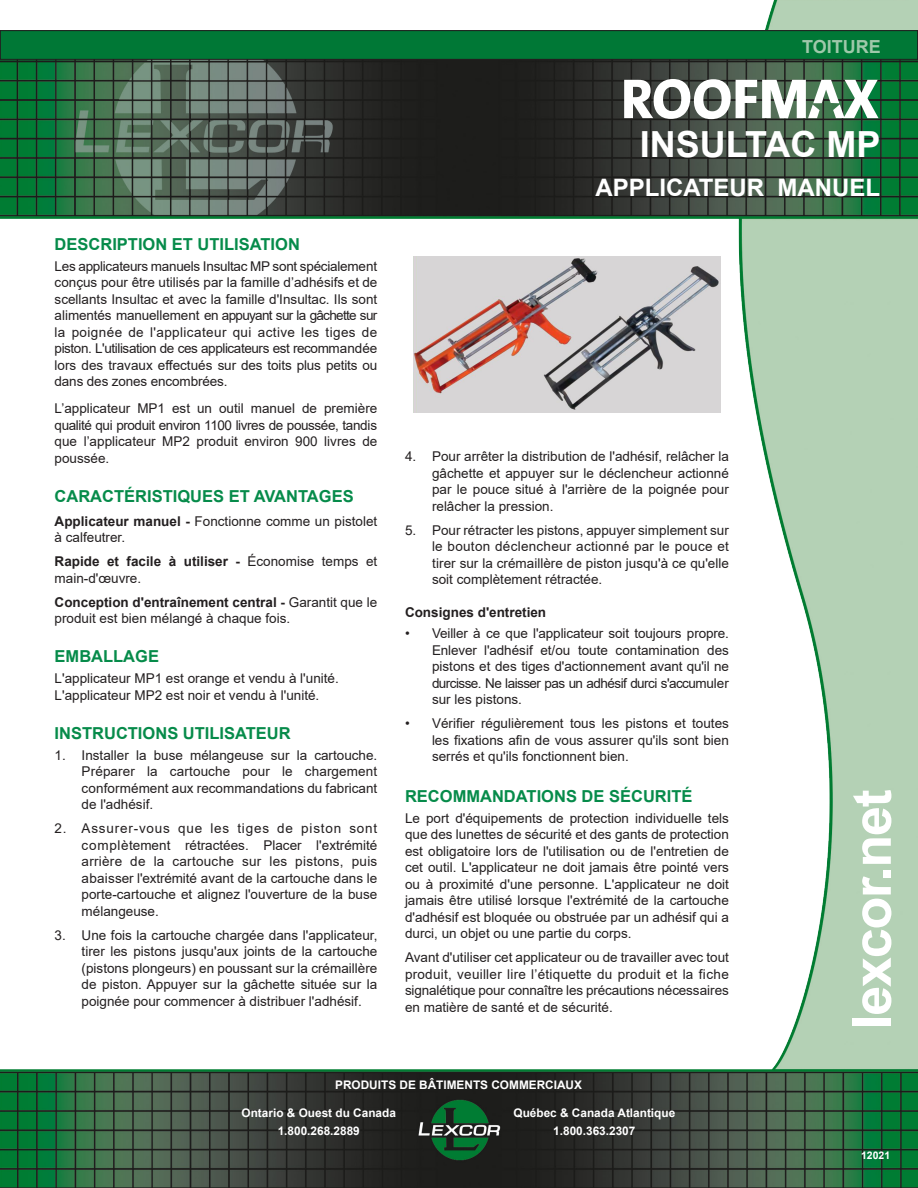
<style>
.page{position:relative;width:918px;height:1188px;background:#fff}
.page>*{position:absolute;margin:0;border:0;box-sizing:border-box;transform-origin:0 0}
.t1{font:700 54px "Arial";letter-spacing:-.025em;color:#fff}
.t2{font:700 36px "Arial";color:#fff}
.t3{font:700 24px "Arial";color:#fff}
.t4{font:700 18px "Arial";color:#9fc8aa}
.t5{font:700 16.5px "Arial";color:#068b4a}
.t6{font:13.5px/16.5px "Arial";color:#231f20;text-align:justify}
.t7{font:700 13.5px "Arial";color:#231f20}
.t8{font:700 11.85px "Arial";color:#fff}
.t9{font:700 10.5px "Arial";color:#fff}
.s1{font-weight:700}
</style>
<div class="page">
<img style="left:0;top:0;width:918px;height:1188px">
<div style="left:0;top:31px;width:918px;height:28px;background:#007836"></div>
<div style="left:0;top:30px;width:918px;height:30px;border:1px solid #231f20"></div>
<svg style="left:624px;top:79px;width:255px;height:40px"></svg>
<img style="left:414px;top:256px;width:306px;height:157px">
<p class="t4" style="left:802px;top:34px;width:80px">TOITURE</p>
<p class="t5" style="left:55px;top:232px;width:247px">DESCRIPTION ET UTILISATION</p>
<p class="t6" style="left:55px;top:258px;width:324px">Les applicateurs manuels Insultac MP sont spécialement conçus pour être utilisés par la famille d’adhésifs et de scellants Insultac et avec la famille d'Insultac. Ils sont alimentés manuellement en appuyant sur la gâchette sur la poignée de l'applicateur qui active les tiges de piston. L'utilisation de ces applicateurs est recommandée lors des travaux effectués sur des toits plus petits ou dans des zones encombrées.</p>
<p class="t6" style="left:55px;top:400px;width:324px">L’applicateur MP1 est un outil manuel de première qualité qui produit environ 1100 livres de poussée, tandis que l’applicateur MP2 produit environ 900 livres de poussée.</p>
<p class="t5" style="left:55px;top:484px;width:301px">CARACTÉRISTIQUES ET AVANTAGES</p>
<p class="t6" style="left:55px;top:513px;width:324px"><span class="s1">Applicateur manuel -</span> Fonctionne comme un pistolet à calfeutrer.</p>
<p class="t6" style="left:55px;top:553px;width:324px"><span class="s1">Rapide et facile à utiliser -</span> Économise temps et main-d'œuvre.</p>
<p class="t6" style="left:55px;top:594px;width:324px"><span class="s1">Conception d'entraînement central -</span> Garantit que le produit est bien mélangé à chaque fois.</p>
<p class="t5" style="left:55px;top:645px;width:106px">EMBALLAGE</p>
<p class="t6" style="left:55px;top:670px;width:286px">L'applicateur MP1 est orange et vendu à l'unité.</p>
<p class="t6" style="left:55px;top:687px;width:266px">L'applicateur MP2 est noir et vendu à l'unité.</p>
<p class="t5" style="left:55px;top:721px;width:238px">INSTRUCTIONS UTILISATEUR</p>
<p class="t6" style="left:82px;top:747px;width:297px;text-indent:-27px">1. Installer la buse mélangeuse sur la cartouche.<br>Préparer la cartouche pour le chargement conformément aux recommandations du fabricant de l'adhésif.</p>
<p class="t6" style="left:82px;top:820px;width:297px;text-indent:-27px">2. Assurer-vous que les tiges de piston sont complètement rétractées. Placer l'extrémité arrière de la cartouche sur les pistons, puis abaisser l'extrémité avant de la cartouche dans le porte-cartouche et alignez l'ouverture de la buse mélangeuse.</p>
<p class="t6" style="left:82px;top:927px;width:297px;text-indent:-27px">3. Une fois la cartouche chargée dans l'applicateur, tirer les pistons jusqu'aux joints de la cartouche (pistons plongeurs) en poussant sur la crémaillère de piston. Appuyer sur la gâchette située sur la poignée pour commencer à distribuer l'adhésif.</p>
<p class="t2" style="left:640px;top:119px;width:242px">INSULTAC MP</p>
<p class="t3" style="left:595px;top:170px;width:286px">APPLICATEUR MANUEL</p>
<p class="t6" style="left:432px;top:448px;width:298px;text-indent:-27px">4. Pour arrêter la distribution de l'adhésif, relâcher la gâchette et appuyer sur le déclencheur actionné par le pouce situé à l'arrière de la poignée pour relâcher la pression.</p>
<p class="t6" style="left:432px;top:522px;width:298px;text-indent:-27px">5. Pour rétracter les pistons, appuyer simplement sur le bouton déclencheur actionné par le pouce et tirer sur la crémaillère de piston jusqu'à ce qu'elle soit complètement rétractée.</p>
<p class="t7" style="left:405px;top:603px;width:143px">Consignes d'entretien</p>
<p class="t6" style="left:432px;top:625px;width:298px;text-indent:-27px">• Veiller à ce que l'applicateur soit toujours propre.<br>Enlever l'adhésif et/ou toute contamination des pistons et des tiges d'actionnement avant qu'il ne durcisse. Ne laisser pas un adhésif durci s'accumuler sur les pistons.</p>
<p class="t6" style="left:432px;top:715px;width:298px;text-indent:-27px">• Vérifier régulièrement tous les pistons et toutes les fixations afin de vous assurer qu'ils sont bien serrés et qu'ils fonctionnent bien.</p>
<p class="t5" style="left:405px;top:784px;width:289px">RECOMMANDATIONS DE SÉCURITÉ</p>
<p class="t6" style="left:405px;top:810px;width:326px">Le port d'équipements de protection individuelle tels que des lunettes de sécurité et des gants de protection est obligatoire lors de l'utilisation ou de l'entretien de cet outil. L'applicateur ne doit jamais être pointé vers ou à proximité d'une personne. L'applicateur ne doit jamais être utilisé lorsque l'extrémité de la cartouche d'adhésif est bloquée ou obstruée par un adhésif qui a durci, un objet ou une partie du corps.</p>
<p class="t6" style="left:405px;top:949px;width:326px">Avant d'utiliser cet applicateur ou de travailler avec tout produit, veuiller lire l’étiquette du produit et la fiche signalétique pour connaître les précautions nécessaires en matière de santé et de sécurité.</p>
<p class="t1" style="left:834px;top:1029px;width:241px;rotate:-90deg">lexcor.net</p>
<p class="t8" style="left:335px;top:1076px;width:248px">PRODUITS DE BÂTIMENTS COMMERCIAUX</p>
<p class="t8" style="left:242px;top:1104px;width:156px">Ontario &amp; Ouest du Canada</p>
<p class="t8" style="left:278px;top:1122px;width:84px">1.800.268.2889</p>
<p class="t8" style="left:513px;top:1104px;width:163px">Québec &amp; Canada Atlantique</p>
<p class="t8" style="left:553px;top:1122px;width:84px">1.800.363.2307</p>
<p class="t9" style="left:861px;top:1148px;width:31px">12021</p>
</div>
